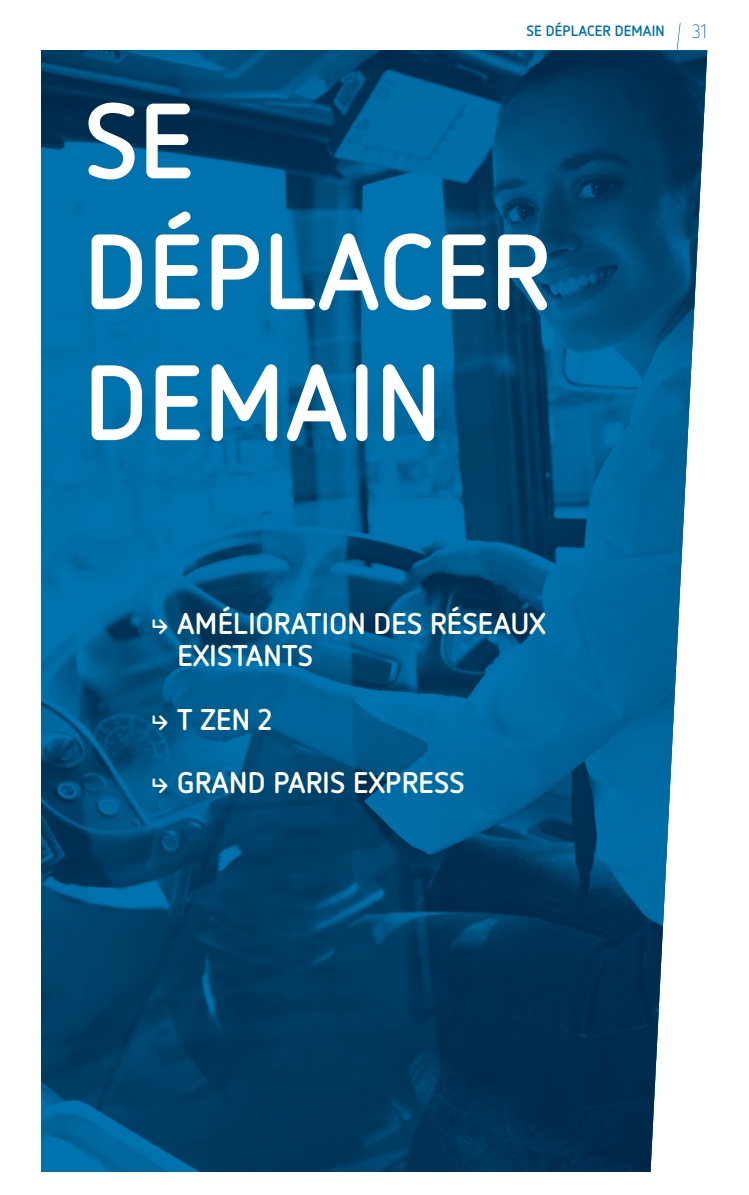
<style>
.page{position:relative;width:749px;height:1195px;background:#fff}
.page>*{position:absolute;margin:0;border:0;box-sizing:border-box;transform-origin:0 0}
.t1{font:700 106.65px/130.9px "Netto OT";letter-spacing:.01em;color:#fff}
.t2{font:34.2px "Netto OT";letter-spacing:.01em;color:#fff}
.t3{font:700 29.85px/32px "Netto OT";letter-spacing:.01em;color:#fff}
.t4{font:300 19.2px "Netto OT";color:#0072ae}
.t5{font:700 15px "Netto OT";letter-spacing:.01em;color:#0072ae}
.s1{font-family:"Gravur Condensed"}
.s2{font-family:"Gravur Condensed";font-weight:400}
</style>
<div class="page">
<svg style="left:676px;top:23px;width:4px;height:27px"></svg>
<img style="left:41px;top:50px;width:666px;height:225px">
<img style="left:41px;top:274px;width:654px;height:225px">
<img style="left:41px;top:499px;width:643px;height:225px">
<img style="left:41px;top:723px;width:632px;height:225px">
<img style="left:41px;top:947px;width:620px;height:225px">
<p class="t5" style="left:526px;top:22px;width:140px">SE DÉPLACER DEMAIN</p>
<p class="t4" style="left:691px;top:20px;width:17px">31</p>
<h1 class="t1" style="left:84px;top:76px;width:467px">SE<br>DÉPLACER<br>DEMAIN</h1>
<p class="t2" style="left:84px;top:219px;width:98px"><span class="s1">-</span> XXXX</p>
<p class="t2" style="left:84px;top:260px;width:81px"><span class="s1">-</span> XXX</p>
<p class="t2" style="left:84px;top:301px;width:98px"><span class="s1">-</span> XXXX</p>
<p class="t3" style="left:177px;top:608px;width:369px;text-indent:-27px"><span class="s2">-</span> AMÉLIORATION DES RÉSEAUX<br>EXISTANTS</p>
<p class="t3" style="left:150px;top:703px;width:124px"><span class="s2">-</span> T ZEN 2</p>
<p class="t3" style="left:150px;top:767px;width:315px"><span class="s2">-</span> GRAND PARIS EXPRESS</p>
</div>
